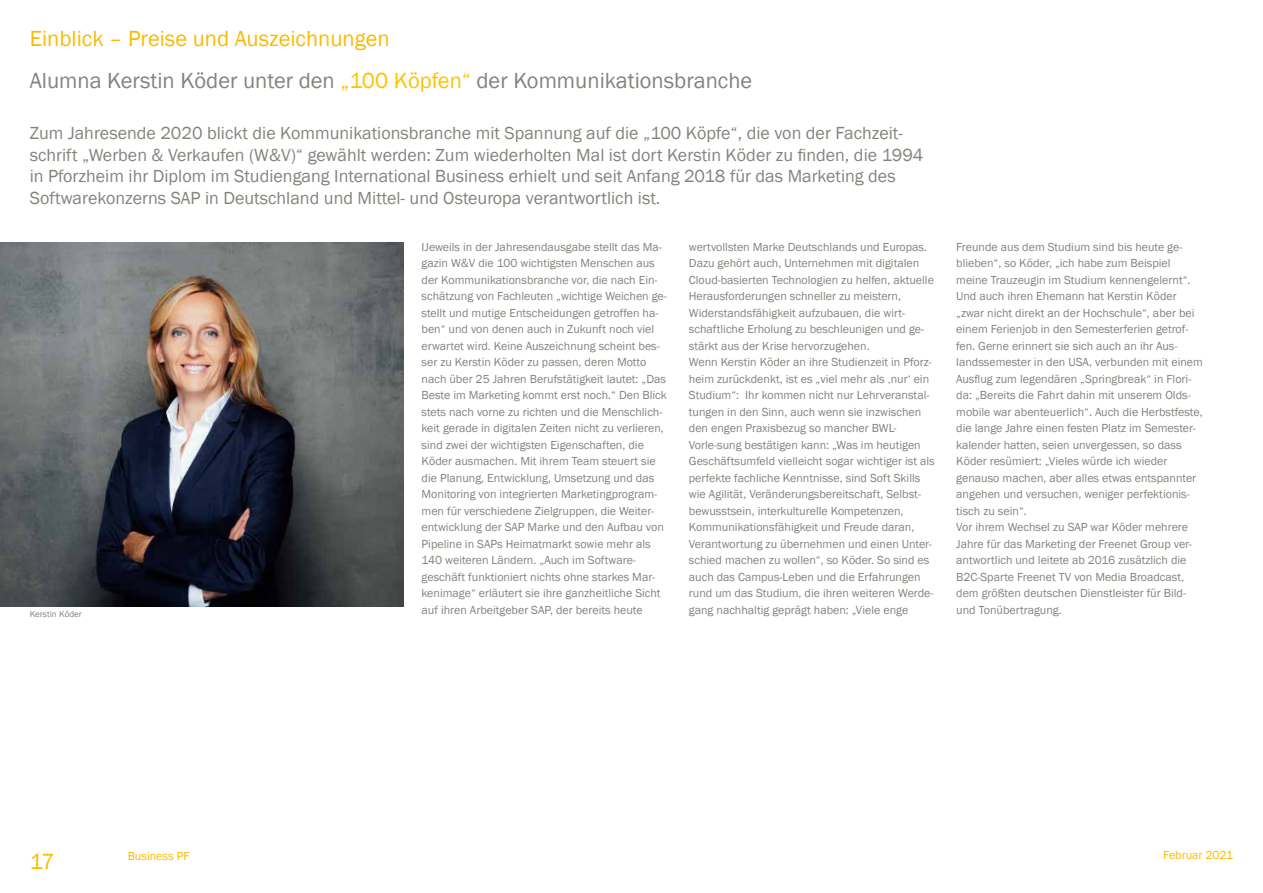
<style>
.page{position:relative;width:1263px;height:893px;background:#fff}
.page>*{position:absolute;margin:0;border:0;box-sizing:border-box;transform-origin:0 0}
.t1{font:22.5px "Franklin Gothic";color:#86827c}
.t2{font:22.5px "Franklin Gothic";color:#fbba00}
.t3{font:18px/21.6px "Franklin Gothic";color:#86827c}
.t4{font:12px/16.5px "Franklin Gothic";color:#86827c}
.t5{font:12px "Franklin Gothic";color:#fbba00}
.t6{font:9px "Franklin Gothic";color:#86827c}
.s1{color:#fdc300}
</style>
<div class="page">
<img style="left:0;top:242px;width:404px;height:365px">
<h1 class="t2" style="left:30px;top:24px;width:361px">Einblick – Preise und Auszeichnungen</h1>
<h1 class="t1" style="left:30px;top:67px;width:724px">Alumna Kerstin Köder unter den <span class="s1">„100 Köpfen“</span> der Kommunikationsbranche</h1>
<p class="t3" style="left:30px;top:123px;width:895px">Zum Jahresende 2020 blickt die Kommunikationsbranche mit Spannung auf die „100 Köpfe“, die von der Fachzeit&shy;schrift „Werben &amp; Verkaufen (W&amp;V)“ gewählt werden: Zum wiederholten Mal ist dort Kerstin Köder zu finden, die 1994 in Pforzheim ihr Diplom im Studiengang International Business erhielt und seit Anfang 2018 für das Marketing des Softwarekonzerns SAP in Deutschland und Mittel- und Osteuropa verantwortlich ist.</p>
<p class="t4" style="left:422px;top:239px;width:247px">IJeweils in der Jahresendausgabe stellt das Ma&shy;gazin W&amp;V die 100 wichtigsten Menschen aus der Kommunikationsbranche vor, die nach Ein&shy;schätzung von Fachleuten „wichtige Weichen ge&shy;stellt und mutige Entscheidungen getroffen ha&shy;ben“ und von denen auch in Zukunft noch viel erwartet wird. Keine Auszeichnung scheint bes&shy;ser zu Kerstin Köder zu passen, deren Motto nach über 25 Jahren Berufstätigkeit lautet: „Das Beste im Marketing kommt erst noch.“ Den Blick stets nach vorne zu richten und die Menschlich&shy;keit gerade in digitalen Zeiten nicht zu verlieren, sind zwei der wichtigsten Eigenschaften, die Köder ausmachen. Mit ihrem Team steuert sie die Planung, Entwicklung, Umsetzung und das Monitoring von integrierten Marketingprogram&shy;men für verschiedene Zielgruppen, die Weiter&shy;entwicklung der SAP Marke und den Aufbau von Pipeline in SAPs Heimatmarkt sowie mehr als 140 weiteren Ländern. „Auch im Software&shy;geschäft funktioniert nichts ohne starkes Mar&shy;kenimage“ erläutert sie ihre ganzheitliche Sicht</p>
<p class="t6" style="left:30px;top:608px;width:54px">Kerstin Köder</p>
<p class="t4" style="left:422px;top:602px;width:223px">auf ihren Arbeitgeber SAP, der bereits heute</p>
<p class="t4" style="left:689px;top:239px;width:247px">wertvollsten Marke Deutschlands und Europas.<br>Dazu gehört auch, Unternehmen mit digitalen Cloud-basierten Technologien zu helfen, aktuelle Herausforderungen schneller zu meistern, Widerstandsfähigkeit aufzubauen, die wirt&shy;schaftliche Erholung zu beschleunigen und ge&shy;stärkt aus der Krise hervorzugehen.<br>Wenn Kerstin Köder an ihre Studienzeit in Pforz&shy;heim zurückdenkt, ist es „viel mehr als ‚nur‘ ein Studium“: Ihr kommen nicht nur Lehrveranstal&shy;tungen in den Sinn, auch wenn sie inzwischen den engen Praxisbezug so mancher BWL-Vorle-sung bestätigen kann: „Was im heutigen Geschäftsumfeld vielleicht sogar wichtiger ist als perfekte fachliche Kenntnisse, sind Soft Skills wie Agilität, Veränderungsbereitschaft, Selbst&shy;bewusstsein, interkulturelle Kompetenzen, Kommunikationsfähigkeit und Freude daran, Verantwortung zu übernehmen und einen Unter&shy;schied machen zu wollen“, so Köder. So sind es auch das Campus-Leben und die Erfahrungen rund um das Studium, die ihren weiteren Werde&shy;gang nachhaltig geprägt haben: „Viele enge</p>
<p class="t4" style="left:956px;top:239px;width:248px">Freunde aus dem Studium sind bis heute ge&shy;blieben“, so Köder, „ich habe zum Beispiel meine Trauzeugin im Studium kennengelernt“.<br>Und auch ihren Ehemann hat Kerstin Köder „zwar nicht direkt an der Hochschule“, aber bei einem Ferienjob in den Semesterferien getrof&shy;fen. Gerne erinnert sie sich auch an ihr Aus&shy;landssemester in den USA, verbunden mit einem Ausflug zum legendären „Springbreak“ in Flori&shy;da: „Bereits die Fahrt dahin mit unserem Olds&shy;mobile war abenteuerlich“. Auch die Herbstfeste, die lange Jahre einen festen Platz im Semester&shy;kalender hatten, seien unvergessen, so dass Köder resümiert: „Vieles würde ich wieder genauso machen, aber alles etwas entspannter angehen und versuchen, weniger perfektionis&shy;tisch zu sein“.<br>Vor ihrem Wechsel zu SAP war Köder mehrere Jahre für das Marketing der Freenet Group ver&shy;antwortlich und leitete ab 2016 zusätzlich die B2C-Sparte Freenet TV von Media Broadcast, dem größten deutschen Dienstleister für Bild&shy;und Tonübertragung.</p>
<h1 class="t2" style="left:30px;top:847px;width:26px">17</h1>
<p class="t5" style="left:1163px;top:847px;width:72px">Februar 2021</p>
<p class="t5" style="left:128px;top:849px;width:63px">Business PF</p>
</div>
